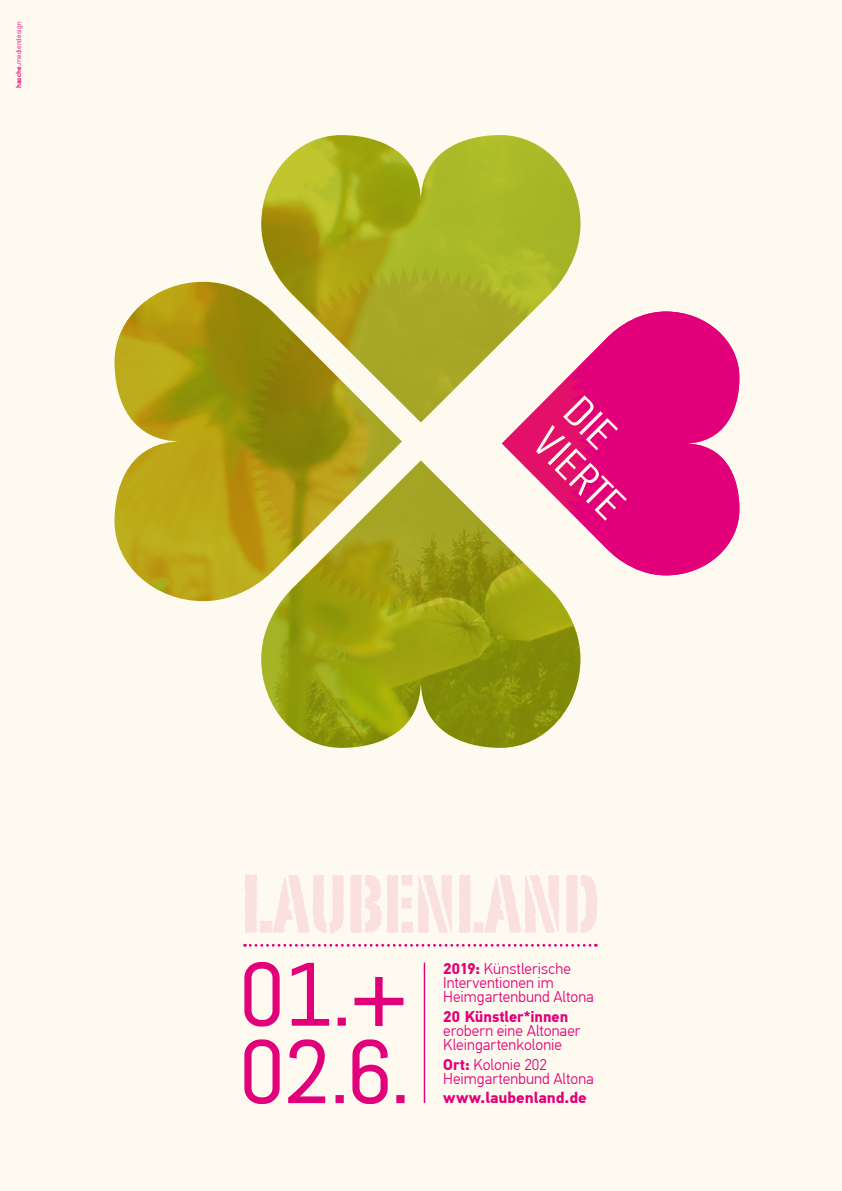
<style>
.page{position:relative;width:842px;height:1191px;background:#fffaef}
.page>*{position:absolute;margin:0;border:0;box-sizing:border-box;transform-origin:0 0}
.t1{font:87.7px/77.4px "Abel";color:#e2007a}
.t2{font:300 43.6px/43.6px "PF Din Text Comp Pro";color:#fff8eb;scale:1.2 1}
.t3{font:300 15.6px/14.3px "PF Din Text Pro";color:#e2007a}
.t4{font:700 15.6px "PF Din Text Pro";color:#e2007a;scale:1.05 1}
.t5{font:700 15.6px "PF Din Text Pro";color:#e2007a}
.t6{font:300 7.1px "PF Din Text Pro";letter-spacing:.03em;color:#e2007a}
.s1{font-weight:500}
.s2{font-size:95px}
.s3{font-weight:700}
</style>
<div class="page">
<img style="left:115px;top:135px;width:465px;height:613px">
<svg style="left:246px;top:266px;width:334px;height:348px"></svg>
<svg style="left:594px;top:311px;width:145px;height:264px;background:#e52189"></svg>
<svg style="left:502px;top:311px;width:92px;height:264px"></svg>
<svg style="left:244px;top:962px;width:36px;height:65px"></svg>
<svg style="left:291px;top:962px;width:39px;height:64px"></svg>
<div style="left:338px;top:1017px;width:8px;height:8px;border:1px solid #e2007a"></div>
<svg style="left:354px;top:977px;width:50px;height:49px"></svg>
<svg style="left:244px;top:1039px;width:36px;height:65px"></svg>
<svg style="left:288px;top:1039px;width:38px;height:64px"></svg>
<div style="left:335px;top:1095px;width:9px;height:8px;border:1px solid #e2007a"></div>
<svg style="left:352px;top:1039px;width:36px;height:65px"></svg>
<div style="left:396px;top:1095px;width:9px;height:8px;border:1px solid #e2007a"></div>
<hr style="left:424px;top:962px;width:1px;height:141px;background:#e2007a">
<svg style="left:245px;top:944px;width:351px;height:2px"></svg>
<svg style="left:245px;top:874px;width:352px;height:59px"></svg>
<p class="t6" style="left:15px;top:88px;width:68px;rotate:-90deg"><span class="s1">hasche.</span>mediendesign</p>
<h2 class="t2" style="left:587px;top:389px;width:91px;rotate:45deg">die<br>Vierte</h2>
<h1 class="t1" style="left:239px;top:956px;width:173px">01.<span class="s2">+<br></span>02.6.</h1>
<p class="t3" style="left:443px;top:961px;width:152px"><span class="s3">2019:</span> Künstlerische<br>Interventionen im<br>Heimgartenbund Altona</p>
<p class="t5" style="left:443px;top:1006px;width:127px">20 Künstler*innen</p>
<p class="t3" style="left:443px;top:1023px;width:139px">erobern eine Altonaer<br>Kleingartenkolonie</p>
<p class="t3" style="left:443px;top:1057px;width:152px"><span class="s3">Ort:</span> Kolonie 202<br>Heimgartenbund Altona</p>
<p class="t4" style="left:443px;top:1088px;width:138px">www.laubenland.de</p>
</div>
